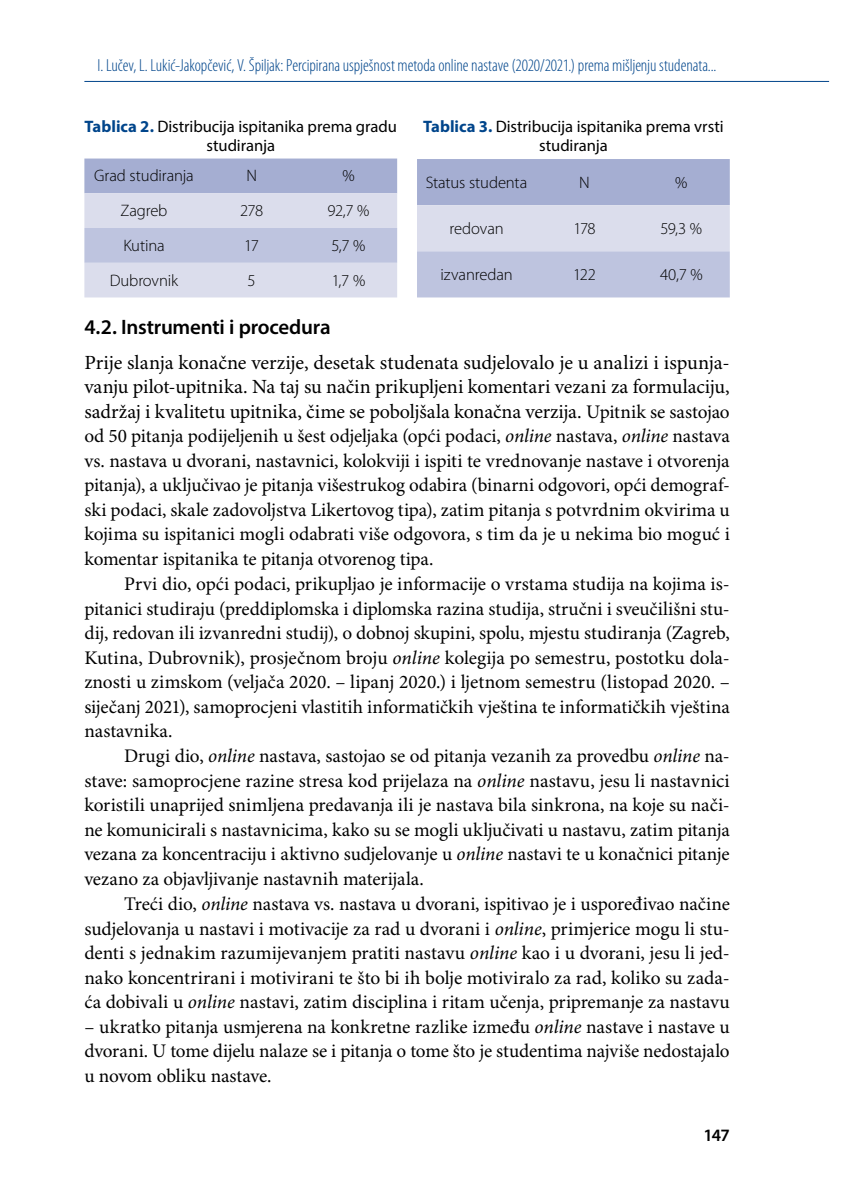
<style>
.page{position:relative;width:844px;height:1191px;background:#fff}
.page>*{position:absolute;margin:0;border:0;box-sizing:border-box;transform-origin:0 0}
.t1{font:600 21px "Myriad Pro";letter-spacing:-.01em;color:#000}
.t2{font:20.12px/24.5px "Minion Diamant";letter-spacing:-.005em;color:#000;text-align:justify}
.t3{font:19.25px/24.5px "Minion Diamant";letter-spacing:-.005em;color:#000;text-align:justify}
.t4{font:300 condensed 17.5px "Myriad Pro";letter-spacing:-.005em;color:#00458b}
.t5{font:600 17.5px "Myriad Pro";color:#000}
.t6{font:300 16.62px "Myriad Pro";letter-spacing:-.01em;color:#000}
.t7{font:16.62px/19.2px "Myriad Pro";letter-spacing:-.005em;color:#000;text-align:center}
.s1{font-weight:700;color:#00458b}
.s2{font-size:19.25px}
.s3{font-style:italic}
</style>
<div class="page">
<hr style="left:84px;top:81px;width:744px;height:1px;background:#00458b">
<svg style="left:84px;top:158px;width:313px;height:139px;background:#c6cbe2"></svg>
<svg style="left:417px;top:159px;width:312px;height:138px;background:#bfc5df"></svg>
<p class="t4" style="left:98px;top:56px;width:620px">I. Lučev, L. Lukić-Jakopčević, V. Špiljak: Percipirana uspješnost metoda online nastave (2020/2021.) prema mišljenju studenata...</p>
<p class="t7" style="left:84px;top:116px;width:314px"><span class="s1">Tablica 2.</span> Distribucija ispitanika prema gradu studiranja</p>
<p class="t6" style="left:94px;top:167px;width:101px">Grad studiranja</p>
<p class="t6" style="left:246px;top:167px;width:12px">N</p>
<p class="t6" style="left:342px;top:167px;width:14px">%</p>
<p class="t6" style="left:120px;top:201px;width:49px">Zagreb</p>
<p class="t6" style="left:240px;top:201px;width:25px">278</p>
<p class="t6" style="left:327px;top:201px;width:43px">92,7 %</p>
<p class="t6" style="left:123px;top:236px;width:43px">Kutina</p>
<p class="t6" style="left:244px;top:236px;width:16px">17</p>
<p class="t6" style="left:331px;top:236px;width:36px">5,7 %</p>
<p class="t6" style="left:110px;top:271px;width:70px">Dubrovnik</p>
<p class="t6" style="left:247px;top:271px;width:10px">5</p>
<p class="t6" style="left:331px;top:271px;width:35px">1,7 %</p>
<p class="t7" style="left:423px;top:116px;width:302px"><span class="s1">Tablica 3.</span> Distribucija ispitanika prema vrsti studiranja</p>
<p class="t6" style="left:426px;top:173px;width:103px">Status studenta</p>
<p class="t6" style="left:579px;top:173px;width:12px">N</p>
<p class="t6" style="left:675px;top:173px;width:14px">%</p>
<p class="t6" style="left:449px;top:219px;width:56px">redovan</p>
<p class="t6" style="left:573px;top:219px;width:24px">178</p>
<p class="t6" style="left:660px;top:219px;width:43px">59,3 %</p>
<p class="t6" style="left:440px;top:265px;width:74px">izvanredan</p>
<p class="t6" style="left:573px;top:265px;width:24px">122</p>
<p class="t6" style="left:660px;top:265px;width:44px">40,7 %</p>
<p class="t1" style="left:84px;top:314px;width:248px">4.2. Instrumenti i procedura</p>
<p class="t2" style="left:84px;top:350px;width:646px">Prije slanja konačne verzije, desetak studenata sudjelovalo je u analizi i ispunja&shy;vanju pilot-upitnika. Na taj su način prikupljeni komentari vezani za formulaciju, sadržaj i kvalitetu upitnika, čime se poboljšala konačna verzija. <span class="s2">Upitnik se sastojao</span></p>
<p class="t3" style="left:84px;top:424px;width:646px">od 50 pitanja podijeljenih u šest odjeljaka (opći podaci, <span class="s3">online</span> nastava, <span class="s3">online</span> nastava vs. nastava u dvorani, nastavnici, kolokviji i ispiti te vrednovanje nastave i otvorenja pitanja), a uključivao je pitanja višestrukog odabira (binarni odgovori, opći demograf&shy;ski podaci, skale zadovoljstva Likertovog tipa), zatim pitanja s potvrdnim okvirima u kojima su ispitanici mogli odabrati više odgovora, s tim da je u nekima bio moguć i komentar ispitanika te pitanja otvorenog tipa.</p>
<p class="t3" style="left:84px;top:571px;width:647px;text-indent:40px">Prvi dio, opći podaci, prikupljao je informacije o vrstama studija na kojima is&shy;pitanici studiraju (preddiplomska i diplomska razina studija, stručni i sveučilišni stu&shy;dij, redovan ili izvanredni studij), o dobnoj skupini, spolu, mjestu studiranja (Zagreb, Kutina, Dubrovnik), prosječnom broju <span class="s3">online</span> kolegija po semestru, postotku dola&shy;znosti u zimskom (veljača 2020. – lipanj 2020.) i ljetnom semestru (listopad 2020. – siječanj 2021), samoprocjeni vlastitih informatičkih vještina te informatičkih vještina nastavnika.</p>
<p class="t3" style="left:84px;top:744px;width:647px;text-indent:40px">Drugi dio, <span class="s3">online</span> nastava, sastojao se od pitanja vezanih za provedbu <span class="s3">online</span> na&shy;stave: samoprocjene razine stresa kod prijelaza na <span class="s3">online</span> nastavu, jesu li nastavnici koristili unaprijed snimljena predavanja ili je nastava bila sinkrona, na koje su nači&shy;ne komunicirali s nastavnicima, kako su se mogli uključivati u nastavu, zatim pitanja vezana za koncentraciju i aktivno sudjelovanje u <span class="s3">online</span> nastavi te u konačnici pitanje vezano za objavljivanje nastavnih materijala.</p>
<p class="t3" style="left:84px;top:891px;width:646px;text-indent:40px">Treći dio, <span class="s3">online</span> nastava vs. nastava u dvorani, ispitivao je i uspoređivao načine sudjelovanja u nastavi i motivacije za rad u dvorani i <span class="s3">online</span>, primjerice mogu li stu&shy;denti s jednakim razumijevanjem pratiti nastavu <span class="s3">online</span> kao i u dvorani, jesu li jed&shy;nako koncentrirani i motivirani te što bi ih bolje motiviralo za rad, koliko su zada&shy;ća dobivali u <span class="s3">online</span> nastavi, zatim disciplina i ritam učenja, pripremanje za nastavu</p>
<p class="t3" style="left:84px;top:1014px;width:646px">– ukratko pitanja usmjerena na konkretne razlike između <span class="s3">online</span> nastave i nastave u dvorani. U tome dijelu nalaze se i pitanja o tome što je studentima najviše nedostajalo u novom obliku nastave.</p>
<p class="t5" style="left:703px;top:1124px;width:28px">147</p>
</div>
